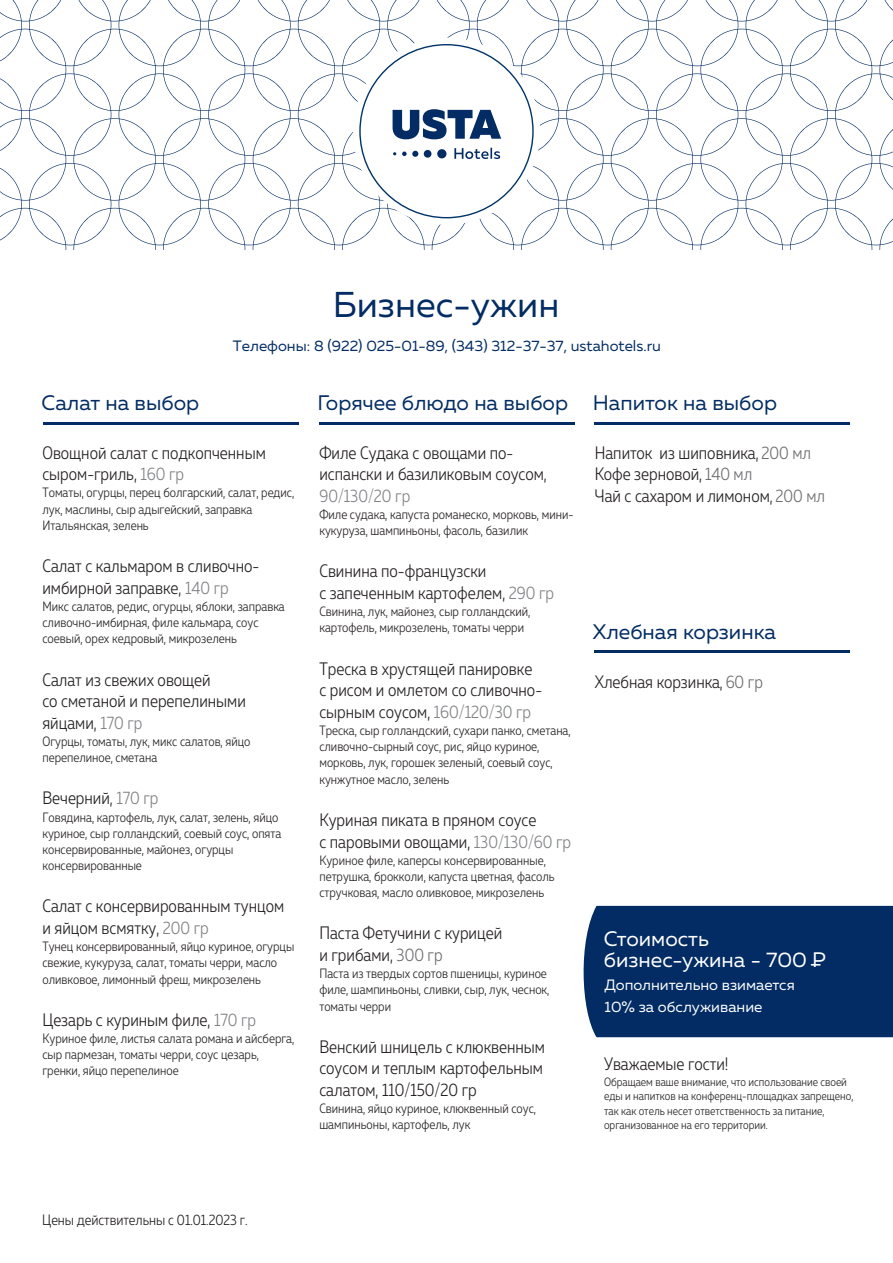
<style>
.page{position:relative;width:893px;height:1263px;background:#fff}
.page>*{position:absolute;margin:0;border:0;box-sizing:border-box;transform-origin:0 0}
.t1{font:35.85px "Muller";color:#022c63}
.t2{font:21px "Muller";color:#022c63}
.t3{font:21px/21px "Muller";color:#fff}
.t4{font:300 18px/21.6px "Muller Narrow";color:#231f20}
.t5{font:300 18px "Muller Narrow";color:#808285}
.t6{font:15px "Muller";color:#022c63}
.t7{font:15px/22.5px "Muller";color:#fff}
.t8{font:300 15px "Muller Narrow";color:#231f20}
.t9{font:300 13.5px/16.2px "Muller Narrow";color:#231f20}
.t10{font:300 12px/14.4px "Muller Narrow";color:#231f20}
.s1{color:#808285}
.s2{color:#6c6d70}
</style>
<div class="page">
<hr style="left:43px;top:422px;width:256px;height:2px;background:#022c63">
<hr style="left:319px;top:422px;width:255px;height:2px;background:#022c63">
<hr style="left:595px;top:422px;width:255px;height:2px;background:#022c63">
<hr style="left:595px;top:651px;width:255px;height:2px;background:#022c63">
<div style="left:583px;top:906px;width:310px;height:131px;background:#022c63"></div>
<svg style="left:0;top:0;width:893px;height:250px"></svg>
<div style="left:424px;top:150px;width:7px;height:8px;background:#022c63;border-radius:50%"></div>
<div style="left:437px;top:149px;width:9px;height:9px;background:#022c63;border-radius:50%"></div>
<h1 class="t1" style="left:333px;top:289px;width:228px">Бизнес-ужин</h1>
<p class="t6" style="left:233px;top:339px;width:430px">Телефоны: 8 (922) 025-01-89, (343) 312-37-37, ustahotels.ru</p>
<h2 class="t2" style="left:42px;top:394px;width:159px">Салат на выбор</h2>
<h2 class="t2" style="left:317px;top:394px;width:461px">Горячее блюдо на выбор Напиток на выбор</h2>
<h3 class="t4" style="left:42px;top:442px;width:225px">Овощной салат с подкопченным сыром-гриль, <span class="s1">160 гр</span></h3>
<p class="t9" style="left:42px;top:485px;width:253px">Томаты, огурцы, перец болгарский, салат, редис, лук, маслины, сыр адыгейский, заправка<br>Итальянская, зелень</p>
<h3 class="t4" style="left:42px;top:555px;width:218px">Салат с кальмаром в сливочно&shy;имбирной заправке, <span class="s1">140 гр</span></h3>
<p class="t9" style="left:42px;top:598px;width:244px">Микс салатов, редис, огурцы, яблоки, заправка сливочно-имбирная, филе кальмара, соус соевый, орех кедровый, микрозелень</p>
<h3 class="t4" style="left:42px;top:668px;width:205px">Салат из свежих овощей<br>со сметаной и перепелиными яйцами, <span class="s1">170 гр</span></h3>
<p class="t9" style="left:42px;top:733px;width:210px">Огурцы, томаты, лук, микс салатов, яйцо перепелиное, сметана</p>
<h3 class="t4" style="left:42px;top:787px;width:118px">Вечерний, <span class="s1">170 гр</span></h3>
<p class="t9" style="left:42px;top:809px;width:240px">Говядина, картофель, лук, салат, зелень, яйцо куриное, сыр голландский, соевый соус, опята консервированные, майонез, огурцы консервированные</p>
<h3 class="t4" style="left:42px;top:895px;width:243px">Салат с консервированным тунцом и яйцом всмятку, <span class="s1">200 гр</span></h3>
<p class="t9" style="left:42px;top:938px;width:253px">Тунец консервированный, яйцо куриное, огурцы свежие, кукуруза, салат, томаты черри, масло оливковое, лимонный фреш, микрозелень</p>
<h3 class="t4" style="left:42px;top:1009px;width:215px">Цезарь с куриным филе, <span class="s1">170 гр</span></h3>
<p class="t9" style="left:42px;top:1030px;width:253px">Куриное филе, листья салата романа и айсберга, сыр пармезан, томаты черри, соус цезарь, гренки, яйцо перепелиное</p>
<h3 class="t4" style="left:319px;top:442px;width:229px">Филе Судака с овощами по&shy;испански и базиликовым соусом,</h3>
<h3 class="t5" style="left:319px;top:485px;width:92px">90/130/20 гр</h3>
<p class="t9" style="left:319px;top:506px;width:256px">Филе судака, капуста романеско, морковь, мини&shy;кукуруза, шампиньоны, фасоль, базилик</p>
<h3 class="t4" style="left:319px;top:560px;width:236px">Свинина по-французски<br>с запеченным картофелем, <span class="s1">290 гр</span></h3>
<p class="t9" style="left:319px;top:603px;width:213px">Свинина, лук, майонез, сыр голландский, картофель, микрозелень, томаты черри</p>
<h3 class="t4" style="left:319px;top:658px;width:224px">Треска в хрустящей панировке с рисом и омлетом со сливочно&shy;сырным соусом, <span class="s1">160/120/30 гр</span></h3>
<p class="t9" style="left:319px;top:722px;width:253px">Треска, сыр голландский, сухари панко, сметана, сливочно-сырный соус, рис, яйцо куриное, морковь, лук, горошек зеленый, соевый соус, кунжутное масло, зелень</p>
<h3 class="t4" style="left:319px;top:809px;width:253px">Куриная пиката в пряном соусе<br>с паровыми овощами, <span class="s1">130/130/60 гр</span></h3>
<p class="t9" style="left:319px;top:852px;width:237px">Куриное филе, каперсы консервированные, петрушка, брокколи, капуста цветная, фасоль стручковая, масло оливковое, микрозелень</p>
<h3 class="t4" style="left:319px;top:922px;width:184px">Паста Фетучини с курицей и грибами, <span class="s2">300 гр</span></h3>
<p class="t9" style="left:319px;top:965px;width:232px">Паста из твердых сортов пшеницы, куриное филе, шампиньоны, сливки, сыр, лук, чеснок, томаты черри</p>
<h3 class="t4" style="left:319px;top:1036px;width:227px;text-align:justify">Венский шницель с клюквенным соусом и теплым картофельным салатом, 110/150/20 гр</h3>
<p class="t9" style="left:319px;top:1100px;width:218px">Свинина, яйцо куриное, клюквенный соус, шампиньоны, картофель, лук</p>
<h3 class="t4" style="left:595px;top:442px;width:218px">Напиток из шиповника, <span class="s2">200 мл</span></h3>
<h3 class="t4" style="left:595px;top:463px;width:159px">Кофе зерновой, <span class="s2">140 мл</span></h3>
<h3 class="t4" style="left:595px;top:485px;width:232px">Чай с сахаром и лимоном, <span class="s2">200 мл</span></h3>
<h2 class="t2" style="left:593px;top:622px;width:185px">Хлебная корзинка</h2>
<h3 class="t4" style="left:595px;top:671px;width:170px">Хлебная корзинка, <span class="s2">60 гр</span></h3>
<h2 class="t3" style="left:604px;top:930px;width:224px">Стоимость бизнес-ужина - 700 -P</h2>
<p class="t7" style="left:605px;top:974px;width:192px">Дополнительно взимается<br>10% за обслуживание</p>
<h3 class="t4" style="left:604px;top:1053px;width:126px">Уважаемые гости!</h3>
<p class="t10" style="left:604px;top:1074px;width:251px">Обращаем ваше внимание, что использование своей еды и напитков на конференц-площадках запрещено, так как отель несет ответственность за питание, организованное на его территории.</p>
<p class="t8" style="left:42px;top:1211px;width:207px">Цены действительны с 01.01.2023 г.</p>
</div>
